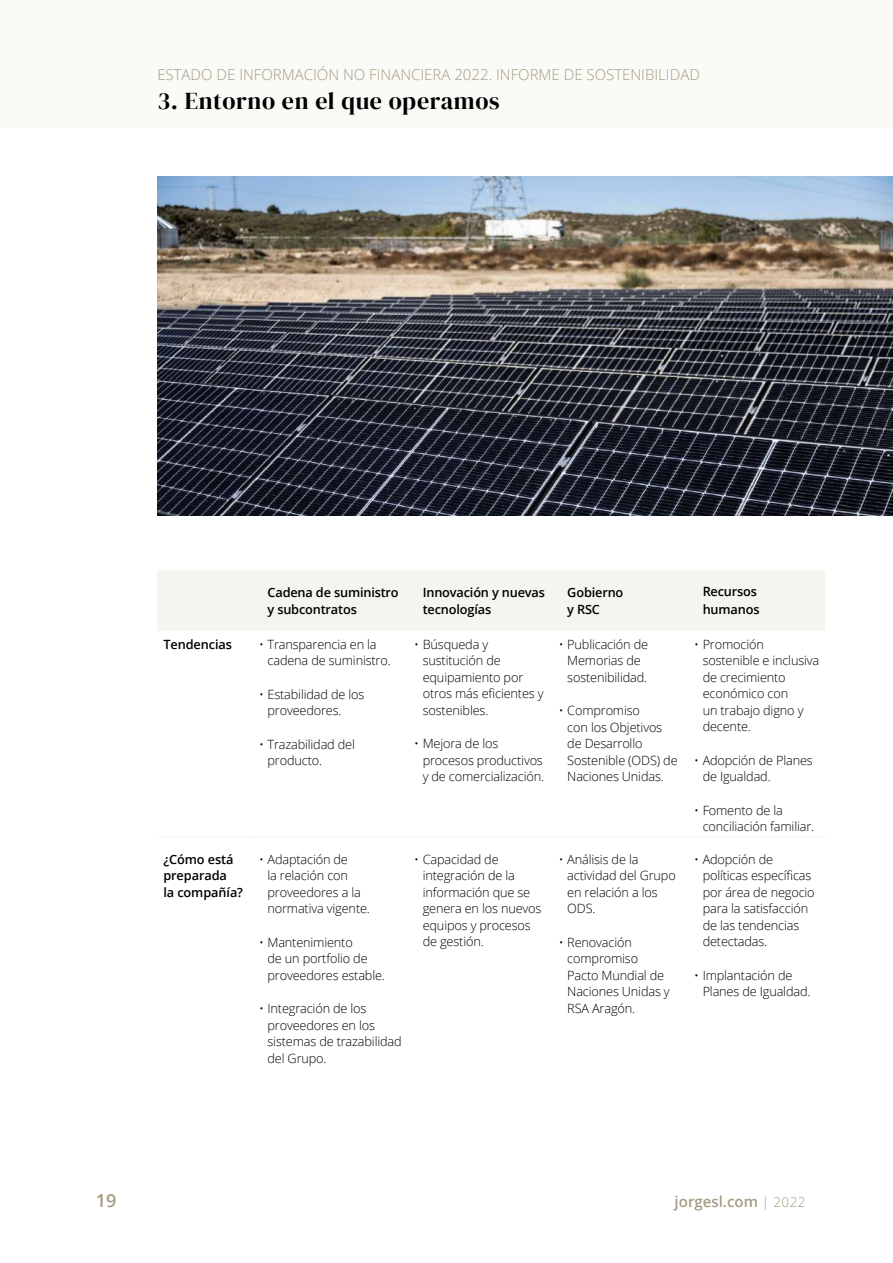
<style>
.page{position:relative;width:893px;height:1263px;background:#fff}
.page>*{position:absolute;margin:0;border:0;box-sizing:border-box;transform-origin:0 0}
.t1{font:24px "DM Serif Display";letter-spacing:.03em;color:#000}
.t2{font:600 18px "Open Sans";color:#a39c82}
.t3{font:300 15px "Open Sans";color:#a49b82}
.t4{font:600 15px "Open Sans";color:#a39c82}
.t5{font:300 12.75px/16.5px "Open Sans";letter-spacing:-.015em;color:#000}
.t6{font:600 12.75px/16.5px "Open Sans";letter-spacing:-.015em;color:#000}
.s1{font-weight:300;font-size:13.5px}
</style>
<div class="page">
<div style="left:0;top:0;width:893px;height:128px;background:#fafaf7"></div>
<div style="left:157px;top:571px;width:668px;height:59px;background:#f5f4ef"></div>
<hr style="left:157px;top:630px;width:96px;height:1px;background:#f5f4ef">
<hr style="left:253px;top:630px;width:155px;height:1px;background:#f5f4ef">
<hr style="left:408px;top:630px;width:145px;height:1px;background:#f5f4ef">
<hr style="left:553px;top:630px;width:135px;height:1px;background:#f5f4ef">
<hr style="left:688px;top:630px;width:137px;height:1px;background:#f5f4ef">
<hr style="left:157px;top:837px;width:96px;height:1px;background:#f5f4ef">
<hr style="left:253px;top:837px;width:155px;height:1px;background:#f5f4ef">
<hr style="left:408px;top:837px;width:145px;height:1px;background:#f5f4ef">
<hr style="left:553px;top:837px;width:135px;height:1px;background:#f5f4ef">
<hr style="left:688px;top:837px;width:137px;height:1px;background:#f5f4ef">
<img style="left:157px;top:176px;width:736px;height:340px">
<p class="t3" style="left:157px;top:64px;width:544px">ESTADO DE INFORMACIÓN NO FINANCIERA 2022. INFORME DE SOSTENIBILIDAD</p>
<h1 class="t1" style="left:157px;top:87px;width:344px">3. Entorno en el que operamos</h1>
<p class="t6" style="left:267px;top:584px;width:133px">Cadena de suministro y subcontratos</p>
<p class="t6" style="left:423px;top:584px;width:124px">Innovación y nuevas tecnologías</p>
<p class="t6" style="left:567px;top:584px;width:58px">Gobierno y RSC</p>
<p class="t6" style="left:703px;top:582px;width:58px;line-height:18px">Recursos humanos</p>
<p class="t6" style="left:163px;top:635px;width:70px">Tendencias</p>
<p class="t5" style="left:267px;top:635px;width:125px;text-indent:-9px">• Transparencia en la cadena de suministro.</p>
<p class="t5" style="left:267px;top:685px;width:98px;text-indent:-9px">• Estabilidad de los proveedores.</p>
<p class="t5" style="left:267px;top:735px;width:89px;text-indent:-9px">• Trazabilidad del producto.</p>
<p class="t5" style="left:423px;top:635px;width:122px;text-indent:-9px">• Búsqueda y sustitución de equipamiento por otros más eficientes y sostenibles.</p>
<p class="t5" style="left:423px;top:735px;width:123px;text-indent:-9px">• Mejora de los procesos productivos y de comercialización.</p>
<p class="t5" style="left:559px;top:635px;width:91px;text-align:center">• Publicación de<br>Memorias de sostenibilidad.</p>
<p class="t5" style="left:567px;top:702px;width:112px;text-indent:-9px">• Compromiso<br>con los Objetivos de Desarrollo<br>Sostenible (ODS) de<br>Naciones Unidas.</p>
<p class="t6" style="left:163px;top:851px;width:81px">¿Cómo está preparada<br>la compañía?</p>
<p class="t5" style="left:267px;top:851px;width:104px;text-indent:-9px">• Adaptación de<br>la relación con proveedores a la normativa vigente.</p>
<p class="t5" style="left:267px;top:934px;width:119px;text-indent:-9px">• Mantenimiento<br>de un portfolio de proveedores estable.</p>
<p class="t5" style="left:267px;top:1000px;width:136px;text-indent:-9px">• Integración de los proveedores en los sistemas de trazabilidad del Grupo.</p>
<p class="t5" style="left:423px;top:851px;width:120px;text-indent:-9px">• Capacidad de integración de la información que se genera en los nuevos equipos y procesos de gestión.</p>
<p class="t5" style="left:567px;top:850px;width:110px;text-indent:-9px">• Análisis de la actividad del Grupo en relación a los<br>ODS.</p>
<p class="t5" style="left:567px;top:933px;width:104px;text-indent:-9px">• Renovación compromiso<br>Pacto Mundial de<br>Naciones Unidas y<br>RSA Aragón.</p>
<p class="t5" style="left:703px;top:635px;width:118px;text-indent:-9px">• Promoción sostenible e inclusiva de crecimiento económico con<br>un trabajo digno y decente.</p>
<p class="t5" style="left:703px;top:751px;width:112px;text-indent:-9px">• Adopción de Planes de Igualdad.</p>
<p class="t5" style="left:703px;top:801px;width:113px;text-indent:-9px">• Fomento de la conciliación familiar.</p>
<p class="t5" style="left:703px;top:850px;width:114px;text-indent:-9px">• Adopción de políticas específicas por área de negocio para la satisfacción de las tendencias detectadas.</p>
<p class="t5" style="left:703px;top:966px;width:109px;text-indent:-9px">• Implantación de<br>Planes de Igualdad.</p>
<h2 class="t2" style="left:96px;top:1188px;width:22px">19</h2>
<p class="t4" style="left:675px;top:1191px;width:132px">jorgesl.com <span class="s1">| 2022</span></p>
</div>
